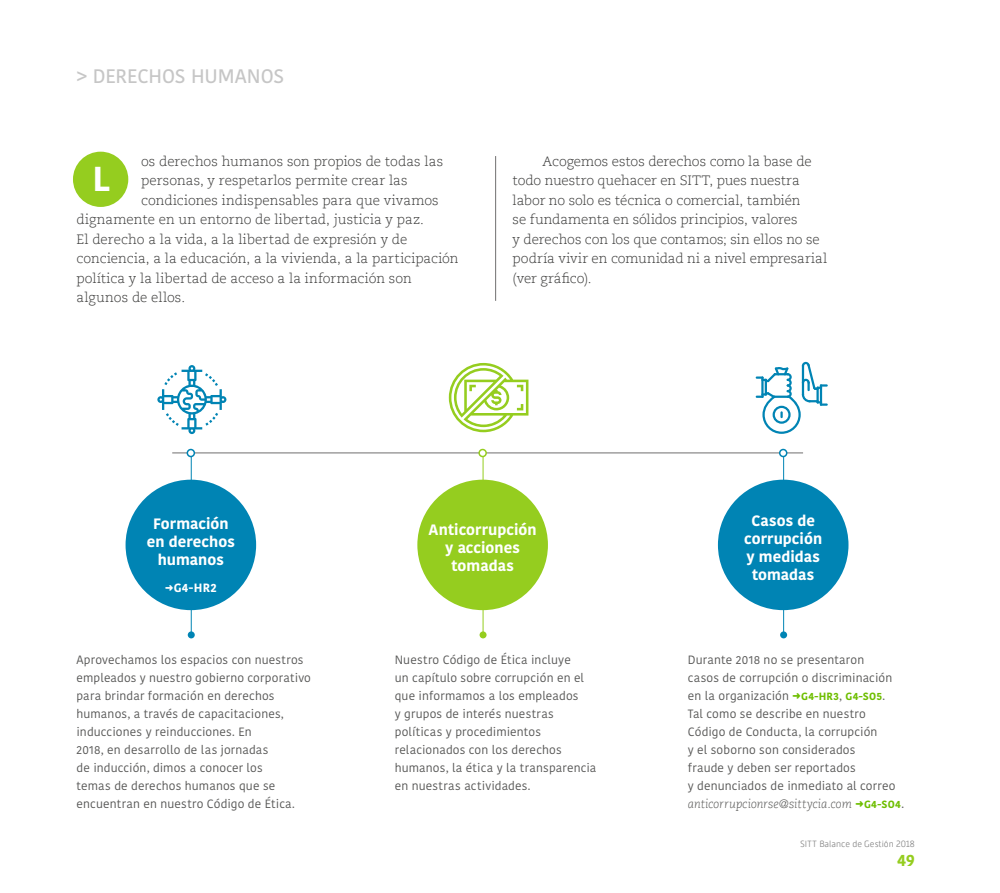
<style>
.page{position:relative;width:1000px;height:893px;background:#fff}
.page>*{position:absolute;margin:0;border:0;box-sizing:border-box;transform-origin:0 0}
.t1{font:700 34.5px "Kohinoor Bangla";color:#fff}
.t2{font:500 19.5px "Kohinoor Bangla";color:#c6c6c6}
.t3{font:700 16.5px "Kohinoor Telugu";color:#95cd1f}
.t4{font:700 15px/18px "Kohinoor Bangla";letter-spacing:.005em;color:#fff;text-align:center}
.t5{font:300 13.5px/19.5px "Caecilia LT Std";color:#3c3c3b}
.t6{font:12px/18px "Kohinoor Bangla";letter-spacing:.015em;color:#575756}
.t7{font:italic 300 12px "Caecilia LT Std";color:#575756}
.t8{font:700 12px "Kohinoor Bangla";color:#fff}
.t9{font:300 9px "Alwyn New Rounded";color:#878787}
.s1{color:#6ebe00}
.s2{font-weight:700;font-size:10.5px;color:#6ebe00}
.s3{font-family:"Kohinoor Bangla";font-weight:700;font-style:normal;font-size:10.5px;color:#6ebe00}
.s4{font-family:"Kohinoor Bangla";font-weight:400;font-style:normal}
</style>
<div class="page">
<hr style="left:172px;top:453px;width:630px;height:1px;background:#706f6f">
<div style="left:73px;top:152px;width:55px;height:55px;background:#95cd1f;border-radius:50%"></div>
<hr style="left:495px;top:156px;width:1px;height:145px;background:#706f6f">
<hr style="left:783px;top:453px;width:1px;height:181px;background:#0084b4">
<div style="left:780px;top:631px;width:7px;height:7px;background:#0084b4;border-radius:50%"></div>
<div style="left:779px;top:449px;width:7px;height:7px;background:#fff;border-radius:50%"></div>
<div style="left:778px;top:449px;width:9px;height:8px;border:2px solid #0084b4;border-radius:50%"></div>
<hr style="left:482px;top:453px;width:1px;height:181px;background:#95cd1f">
<div style="left:479px;top:631px;width:7px;height:7px;background:#95cd1f;border-radius:50%"></div>
<div style="left:479px;top:449px;width:7px;height:7px;background:#fff;border-radius:50%"></div>
<div style="left:478px;top:449px;width:9px;height:8px;border:2px solid #95cd1f;border-radius:50%"></div>
<hr style="left:191px;top:453px;width:1px;height:181px;background:#0084b4">
<div style="left:188px;top:631px;width:7px;height:7px;background:#0084b4;border-radius:50%"></div>
<div style="left:187px;top:449px;width:7px;height:7px;background:#fff;border-radius:50%"></div>
<div style="left:186px;top:449px;width:9px;height:8px;border:2px solid #0084b4;border-radius:50%"></div>
<div style="left:417px;top:480px;width:131px;height:130px;background:#95cd1f;border-radius:50%"></div>
<div style="left:717px;top:480px;width:131px;height:130px;background:#0084b4;border-radius:50%"></div>
<div style="left:125px;top:480px;width:131px;height:130px;background:#0084b4;border-radius:50%"></div>
<svg style="left:157px;top:365px;width:69px;height:69px"></svg>
<svg style="left:448px;top:363px;width:80px;height:69px"></svg>
<svg style="left:755px;top:362px;width:72px;height:72px"></svg>
<h2 class="t2" style="left:77px;top:61px;width:40px">&gt; DEREC</h2>
<h2 class="t2" style="left:148px;top:61px;width:70px">HOS HUMANOS</h2>
<p class="t5" style="left:141px;top:152px;width:303px">os derechos humanos son propios de todas las</p>
<p class="t5" style="left:141px;top:171px;width:268px">personas, y respetarlos permite crear las</p>
<p class="t5" style="left:141px;top:191px;width:299px">condiciones indispensables para que vivamos</p>
<p class="t5" style="left:76px;top:210px;width:349px">dignamente en un entorno de libertad, justicia y paz.</p>
<p class="t5" style="left:76px;top:230px;width:332px">El derecho a la vida, a la libertad de expresión y de</p>
<p class="t5" style="left:76px;top:249px;width:383px">conciencia, a la educación, a la vivienda, a la participación</p>
<p class="t5" style="left:76px;top:269px;width:337px">política y la libertad de acceso a la información son</p>
<p class="t5" style="left:76px;top:288px;width:110px">algunos de ellos.</p>
<h1 class="t1" style="left:92px;top:148px;width:19px">L</h1>
<p class="t5" style="left:512px;top:152px;width:316px;text-indent:30px">Acogemos estos derechos como la base de todo nuestro quehacer en SITT, pues nuestra labor no solo es técnica o comercial, también<br>se fundamenta en sólidos principios, valores<br>y derechos con los que contamos; sin ellos no se podría vivir en comunidad ni a nivel empresarial (ver gráfico).</p>
<p class="t4" style="left:147px;top:514px;width:89px">Formación en derechos humanos</p>
<p class="t8" style="left:165px;top:577px;width:53px">➜G4-HR2</p>
<p class="t4" style="left:428px;top:520px;width:109px">Anticorrupción y acciones tomadas</p>
<p class="t4" style="left:744px;top:511px;width:79px">Casos de corrupción y medidas tomadas</p>
<p class="t6" style="left:76px;top:650px;width:236px">Aprovechamos los espacios con nuestros empleados y nuestro gobierno corporativo para brindar formación en derechos humanos, a través de capacitaciones, inducciones y reinducciones. En<br>2018, en desarrollo de las jornadas<br>de inducción, dimos a conocer los<br>temas de derechos humanos que se encuentran en nuestro Código de Ética.</p>
<p class="t6" style="left:394px;top:650px;width:203px">Nuestro Código de Ética incluye<br>un capítulo sobre corrupción en el que informamos a los empleados<br>y grupos de interés nuestras políticas y procedimientos relacionados con los derechos humanos, la ética y la transparencia en nuestras actividades.</p>
<p class="t6" style="left:687px;top:650px;width:209px">Durante 2018 no se presentaron casos de corrupción o discriminación en la organización <span class="s1">➜</span><span class="s2">G4-HR3</span>, <span class="s2">G4-SO5</span>.<br>Tal como se describe en nuestro Código de Conducta, la corrupción<br>y el soborno son considerados<br>fraude y deben ser reportados<br>y denunciados de inmediato al correo</p>
<p class="t7" style="left:687px;top:797px;width:218px">anticorrupcionrse@sittycia.com <span class="s1">➜</span><span class="s3">G4-SO4</span><span class="s4">.</span></p>
<p class="t9" style="left:799px;top:838px;width:116px">SITT Balance de Gestión 2018</p>
<h3 class="t3" style="left:897px;top:851px;width:19px">49</h3>
</div>
